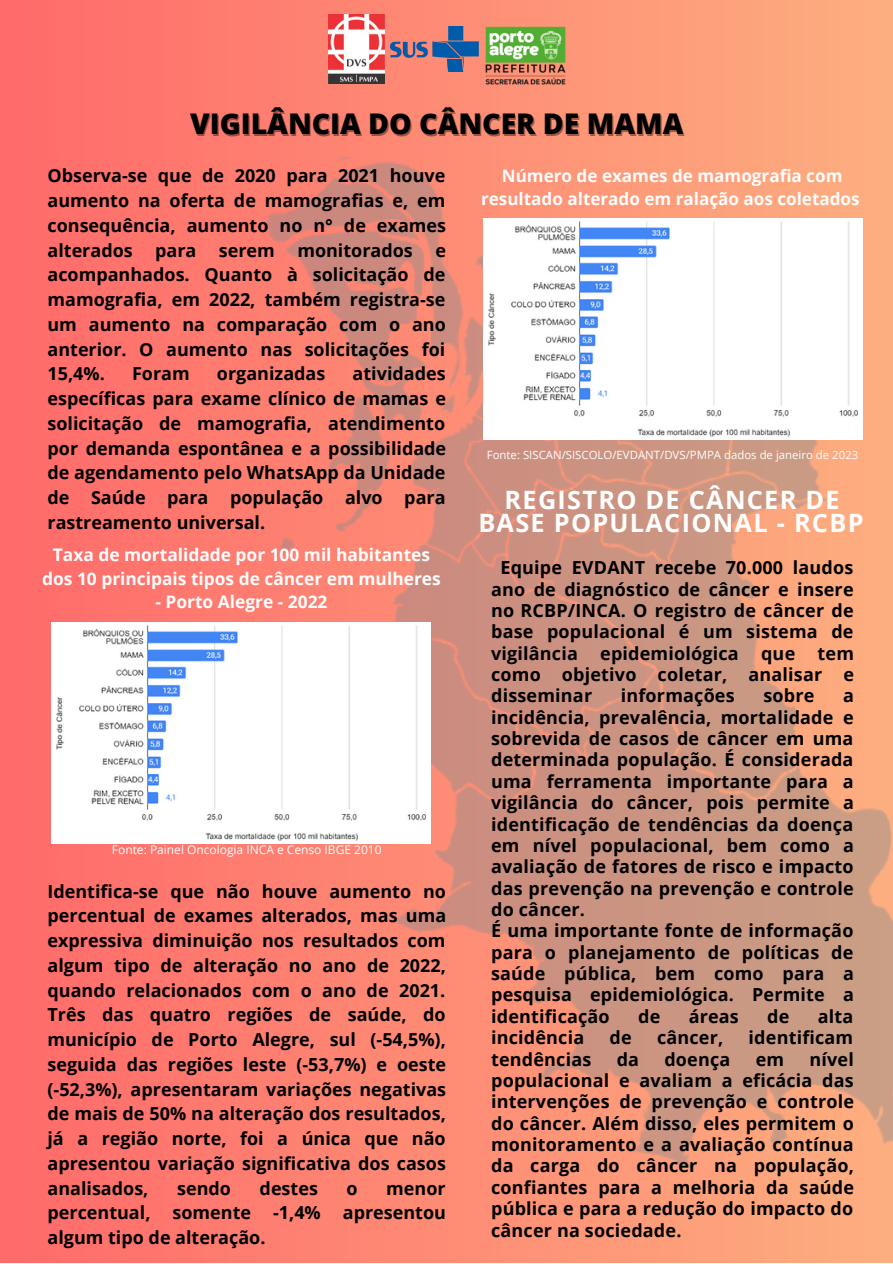
<style>
.page{position:relative;width:893px;height:1264px;background:#fff}
.page>*{position:absolute;margin:0;border:0;box-sizing:border-box;transform-origin:0 0}
.t1{font:800 28.5px "Open Sans";color:#000}
.t2{font:700 25.35px/22.8px "Open Sans";letter-spacing:.05em;color:#fff;text-align:center}
.t3{font:700 18px/21.3px "Open Sans";letter-spacing:.01em;color:#000;text-align:justify}
.t4{font:700 17.4px/23.9px "Open Sans";color:#fdfdfd;text-align:center}
.t5{font:700 17.1px/23.5px "Open Sans";color:#fdfdfd;text-align:center}
.t6{font:12px "Open Sans";color:#fdfdfd}
.t7{font:11.4px "Open Sans";color:#fdfdfd}
</style>
<div class="page">
<div style="left:0;top:0;width:892px;height:1262px;background:linear-gradient(to right,#ff6a6a,#fdae80)"></div>
<img style="left:247px;top:141px;width:645px;height:1042px">
<img style="left:329px;top:14px;width:55px;height:69px">
<img style="left:391px;top:26px;width:88px;height:45px">
<img style="left:486px;top:26px;width:79px;height:58px">
<img style="left:483px;top:219px;width:379px;height:220px">
<img style="left:52px;top:623px;width:379px;height:220px">
<h1 class="t1" style="left:190px;top:104px;width:495px">VIGILÂNCIA DO CÂNCER DE MAMA</h1>
<p class="t3" style="left:47px;top:163px;width:400px;line-height:24.8px">Observa-se que de 2020 para 2021 houve aumento na oferta de mamografias e, em consequência, aumento no n° de exames alterados para serem monitorados e acompanhados. Quanto à solicitação de mamografia, em 2022, também registra-se um aumento na comparação com o ano anterior. O aumento nas solicitações foi 15,4%.</p>
<p class="t3" style="left:47px;top:361px;width:400px;line-height:24.8px;text-indent:305px">atividades específicas para exame clínico de mamas e solicitação de mamografia, atendimento por demanda espontânea e a possibilidade de agendamento pelo WhatsApp da Unidade de Saúde para população alvo para rastreamento universal.</p>
<p class="t3" style="left:132px;top:363px;width:59px">Foram</p>
<p class="t3" style="left:217px;top:363px;width:110px">organizadas</p>
<p class="t4" style="left:42px;top:542px;width:400px">Taxa de mortalidade por 100 mil habitantes dos 10 principais tipos de câncer em mulheres</p>
<p class="t4" style="left:155px;top:589px;width:173px">- Porto Alegre - 2022</p>
<p class="t6" style="left:112px;top:841px;width:271px">Fonte: Painel Oncologia INCA e Censo IBGE 2010</p>
<p class="t3" style="left:47px;top:878px;width:400px;line-height:24.8px">Identifica-se que não houve aumento no percentual de exames alterados, mas uma expressiva diminuição nos resultados com algum tipo de alteração no ano de 2022, quando relacionados com o ano de 2021.<br>Três das quatro regiões de saúde, do município de Porto Alegre, sul (-54,5%), seguida das regiões leste (-53,7%) e oeste (-52,3%), apresentaram variações negativas de mais de 50% na alteração dos resultados, já a região norte, foi a única que não apresentou variação significativa dos casos analisados,</p>
<p class="t3" style="left:177px;top:1176px;width:55px">sendo</p>
<p class="t3" style="left:259px;top:1176px;width:60px">destes</p>
<p class="t3" style="left:346px;top:1176px;width:13px">o</p>
<p class="t3" style="left:47px;top:1175px;width:400px;line-height:24.8px;text-indent:339px">menor percentual, somente -1,4% apresentou algum tipo de alteração.</p>
<p class="t5" style="left:481px;top:163px;width:380px">Número de exames de mamografia com resultado alterado em ralação aos coletados</p>
<p class="t7" style="left:487px;top:447px;width:373px">Fonte: SISCAN/SISCOLO/EVDANT/DVS/PMPA dados de janeiro de 2023</p>
<h2 class="t2" style="left:478px;top:488px;width:386px">REGISTRO DE CÂNCER DE<br>BASE POPULACIONAL - RCBP</h2>
<p class="t3" style="left:491px;top:556px;width:364px;text-indent:9px">Equipe EVDANT recebe 70.000 laudos ano de diagnóstico de câncer e insere no RCBP/INCA. O registro de câncer de base populacional é um sistema de vigilância epidemiológica que tem como objetivo coletar, analisar e disseminar</p>
<p class="t3" style="left:620px;top:684px;width:115px">informações</p>
<p class="t3" style="left:763px;top:684px;width:52px">sobre</p>
<p class="t3" style="left:491px;top:684px;width:364px;text-align:left;text-indent:352px">a incidência, prevalência, mortalidade e sobrevida de casos de câncer em uma determinada população. É considerada uma ferramenta importante para a vigilância do câncer, pois permite a identificação de tendências da doença em nível populacional, bem como a avaliação de fatores de risco e impacto das prevenção na prevenção e controle do câncer.<br>É uma importante fonte de informação para o planejamento de políticas de saúde pública, bem como para a pesquisa epidemiológica. Permite a identificação</p>
<p class="t3" style="left:638px;top:1005px;width:24px">de</p>
<p class="t3" style="left:688px;top:1005px;width:52px">áreas</p>
<p class="t3" style="left:767px;top:1005px;width:24px">de</p>
<p class="t3" style="left:817px;top:1005px;width:37px">alta</p>
<p class="t3" style="left:491px;top:1026px;width:95px">incidência</p>
<p class="t3" style="left:609px;top:1026px;width:24px">de</p>
<p class="t3" style="left:657px;top:1026px;width:68px">câncer,</p>
<p class="t3" style="left:748px;top:1026px;width:106px">identificam</p>
<p class="t3" style="left:491px;top:1047px;width:102px">tendências</p>
<p class="t3" style="left:616px;top:1047px;width:24px">da</p>
<p class="t3" style="left:664px;top:1047px;width:67px">doença</p>
<p class="t3" style="left:755px;top:1047px;width:30px">em</p>
<p class="t3" style="left:491px;top:1047px;width:364px;text-indent:318px">nível populacional e avaliam a eficácia das intervenções de prevenção e controle do câncer. Além disso, eles permitem o monitoramento e a avaliação contínua da carga do câncer na população, confiantes para a melhoria da saúde pública e para a redução do impacto do câncer na sociedade.</p>
</div>
